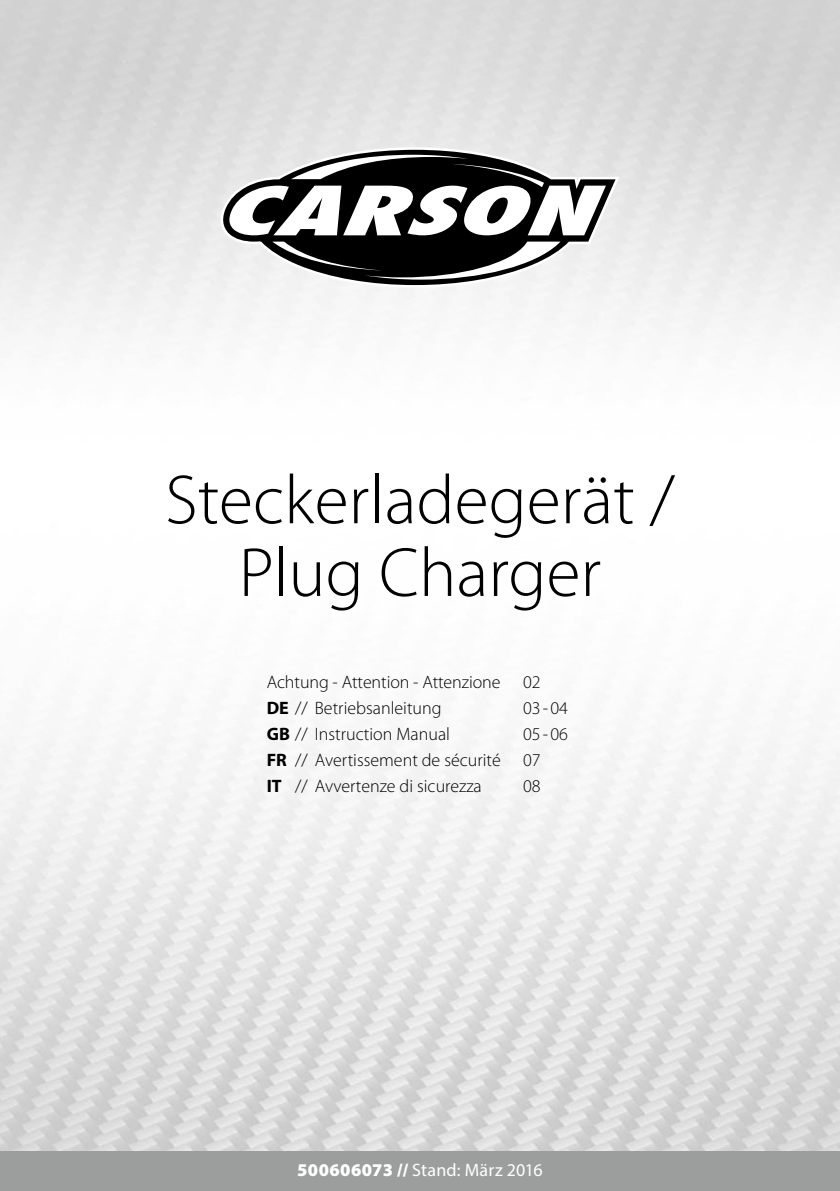
<style>
.page{position:relative;width:840px;height:1191px;background:#fff}
.page>*{position:absolute;margin:0;border:0;box-sizing:border-box;transform-origin:0 0}
.t1{font:300 70px/72.6px "Myriad Pro";color:#000;text-align:center}
.t2{font:300 18px/26px "Myriad Pro";color:#000}
.t3{font:18px "Myriad Pro";letter-spacing:.01em;color:#fff}
.s1{font-weight:700}
.s2{font-weight:900}
</style>
<div class="page">
<img style="left:0;top:0;width:839px;height:1151px">
<div style="left:0;top:1151px;width:839px;height:40px;background:#9c9d9d"></div>
<svg style="left:220px;top:147px;width:399px;height:140px;fill:#eaeaea"></svg>
<svg style="left:220px;top:150px;width:395px;height:135px;fill:#eaeaea"></svg>
<svg style="left:228px;top:155px;width:377px;height:125px"></svg>
<h1 class="t1" style="left:165px;top:463px;width:511px">Steckerladegerät /<br>Plug Charger</h1>
<p class="t2" style="left:266px;top:669px;width:275px">Achtung - Attention - Attenzione 02<br><span class="s1">DE</span> // Betriebsanleitung</p>
<p class="t2" style="left:522px;top:695px;width:46px">03-04</p>
<p class="t2" style="left:266px;top:721px;width:185px"><span class="s1">GB</span> // Instruction Manual</p>
<p class="t2" style="left:266px;top:721px;width:302px;text-indent:256px">05-06<br><span class="s1">FR</span> // Avertissement de sécurité 07<br><span class="s1">IT</span> // Avvertenze di sicurezza</p>
<p class="t2" style="left:523px;top:773px;width:19px">08</p>
<p class="t3" style="left:297px;top:1159px;width:247px"><span class="s2">500606073 //</span> Stand: März 2016</p>
</div>
